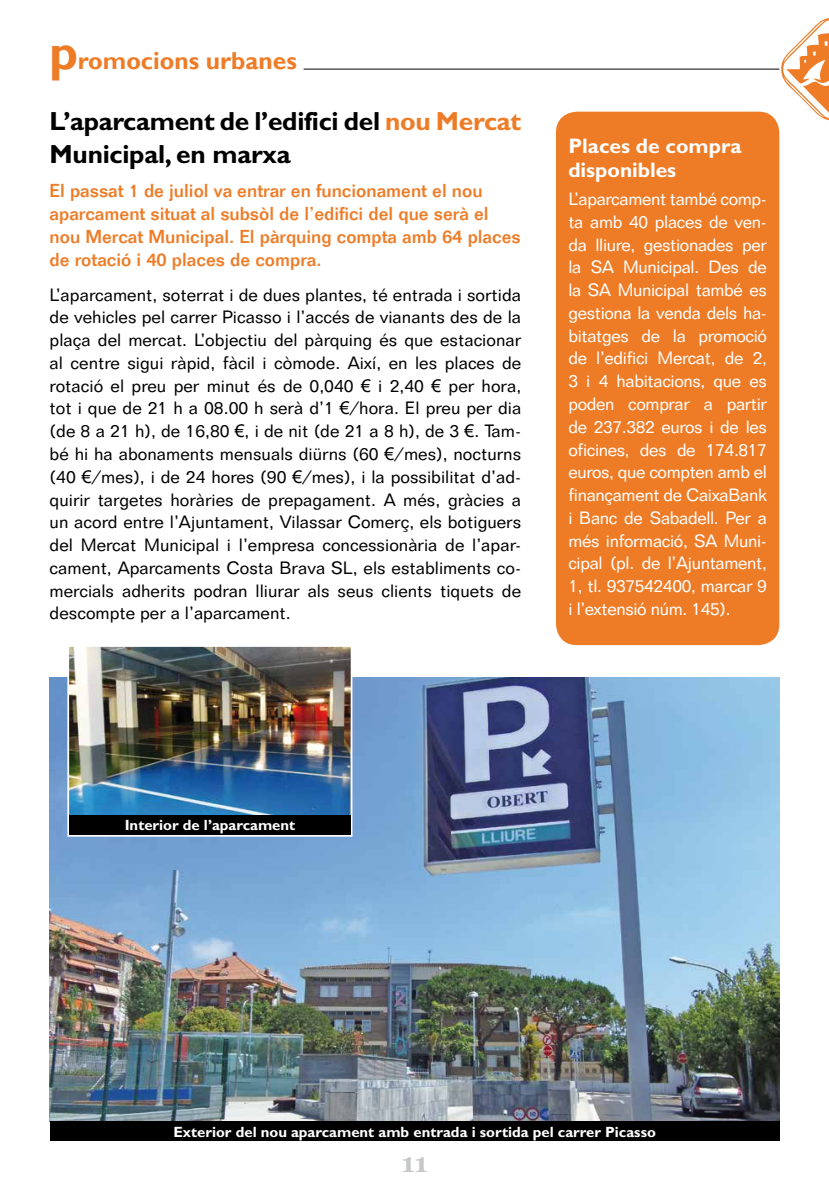
<style>
.page{position:relative;width:829px;height:1191px;background:#fff}
.page>*{position:absolute;margin:0;border:0;box-sizing:border-box;transform-origin:0 0}
.t1{font:700 26.95px "Georgia";color:#c6c7c8}
.t2{font:700 26.25px/33.2px "Gill Sans";letter-spacing:-.01em;color:#000}
.t3{font:700 24.5px "Gill Sans";color:#ee7c27}
.t4{font:700 21px/24.5px "Gill Sans";color:#fff}
.t5{font:500 18.38px/22.8px "Folio";color:#ee7c27}
.t6{font:17.5px/22.8px "Folio BT";color:#000;text-align:justify}
.t7{font:17.5px/22.8px "Folio BT";letter-spacing:-.02em;color:#fff;text-align:justify}
.t8{font:700 14.88px "Gill Sans";color:#fff}
.s1{font-size:49px}
.s2{color:#ee7c27}
.s3{font-family:"Arial"}
</style>
<div class="page">
<svg style="left:781px;top:18px;width:47px;height:102px"></svg>
<hr style="left:303px;top:69px;width:476px;height:1px;background:#000">
<div style="left:556px;top:112px;width:223px;height:533px;background:#ee7c27;border-radius:21px"></div>
<img style="left:50px;top:677px;width:729px;height:444px">
<img style="left:70px;top:648px;width:279px;height:167px">
<div style="left:67px;top:645px;width:285px;height:191px;border:2px solid #fff"></div>
<div style="left:50px;top:1121px;width:729px;height:20px;background:#000"></div>
<div style="left:69px;top:815px;width:281px;height:20px;background:#000"></div>
<h3 class="t3" style="left:49px;top:46px;width:249px"><span class="s1">p</span>romocions urbanes</h3>
<h2 class="t2" style="left:50px;top:104px;width:473px">L’aparcament de l’edifici del <span class="s2">nou Mercat<br></span>Municipal, en marxa</h2>
<p class="t5" style="left:50px;top:180px;width:472px">El passat 1 de juliol va entrar en funcionament el nou aparcament situat al subsòl de l’edifici del que serà el nou Mercat Municipal. El pàrquing compta amb 64 places de rotació i 40 places de compra.</p>
<p class="t6" style="left:50px;top:283px;width:473px">L’aparcament, soterrat i de dues plantes, té entrada i sortida de vehicles pel carrer Picasso i l’accés de vianants des de la plaça del mercat. L’objectiu del pàrquing és que estacionar al centre sigui ràpid, fàcil i còmode. Així, en les places de rotació el preu per minut és de 0,040 <span class="s3">€</span> i 2,40 <span class="s3">€</span> per hora, tot i que de 21 h a 08.00 h serà d’1 <span class="s3">€</span>/hora. El preu per dia (de 8 a 21 h), de 16,80 <span class="s3">€</span>, i de nit (de 21 a 8 h), de 3 <span class="s3">€</span>. Tam&shy;bé hi ha abonaments mensuals diürns (60 <span class="s3">€</span>/mes), nocturns (40 <span class="s3">€</span>/mes), i de 24 hores (90 <span class="s3">€</span>/mes), i la possibilitat d’ad&shy;quirir targetes horàries de prepagament. A més, gràcies a un acord entre l’Ajuntament, Vilassar Comerç, els botiguers del Mercat Municipal i l’empresa concessionària de l’apar&shy;cament, Aparcaments Costa Brava SL, els establiments co&shy;mercials adherits podran lliurar als seus clients tiquets de descompte per a l’aparcament.</p>
<p class="t4" style="left:568px;top:133px;width:175px">Places de compra disponibles</p>
<p class="t7" style="left:568px;top:187px;width:200px">L’aparcament també comp&shy;ta amb 40 places de ven&shy;da lliure, gestionades per la SA Municipal. Des de la SA Municipal també es gestiona la venda dels ha&shy;bitatges de la promoció de l’edifici Mercat, de 2, 3 i 4 habitacions, que es poden comprar a partir de 237.382 euros i de les oficines, des de 174.817 euros, que compten amb el finançament de CaixaBank i Banc de Sabadell. Per a més informació, SA Muni&shy;cipal (pl. de l’Ajuntament, 1, tl. 937542400, marcar 9 i l’extensió núm. 145).</p>
<p class="t8" style="left:125px;top:816px;width:172px">Interior de l’aparcament</p>
<p class="t8" style="left:173px;top:1122px;width:484px">Exterior del nou aparcament amb entrada i sortida pel carrer Picasso</p>
<h1 class="t1" style="left:401px;top:1147px;width:28px">11</h1>
</div>
